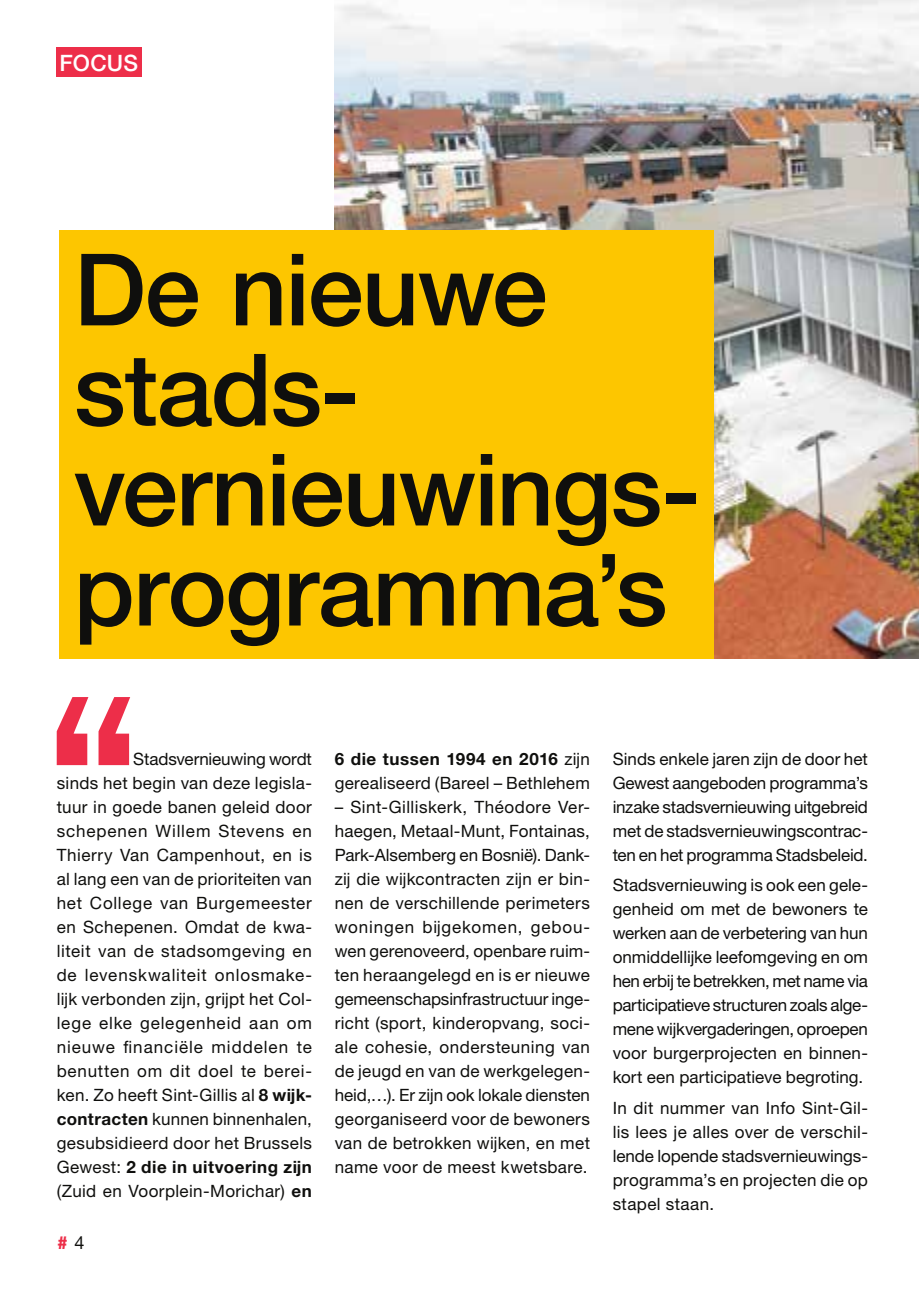
<style>
.page{position:relative;width:919px;height:1299px;background:#fff}
.page>*{position:absolute;margin:0;border:0;box-sizing:border-box;transform-origin:0 0}
.t1{font:500 100px/100px "Helvetica Neue LT Pro";letter-spacing:-.015em;color:#0f0f0d}
.t2{font:500 22.6px "Helvetica Neue LT Pro";letter-spacing:.01em;color:#fff}
.t3{font:800 18px "Helvetica Neue LT Pro";color:#ed2e49}
.t4{font:17px/24px "Helvetica Neue LT Pro";letter-spacing:.015em;color:#0f0f0d;text-align:justify}
.s1{font-weight:700}
.s2{font-weight:400;color:#0f0f0d}
</style>
<div class="page">
<img style="left:334px;top:0;width:584px;height:658px">
<div style="left:60px;top:230px;width:654px;height:428px;background:#fdc600"></div>
<svg style="left:57px;top:697px;width:73px;height:68px"></svg>
<div style="left:56px;top:48px;width:85px;height:29px;background:#ed2e49"></div>
<h2 class="t2" style="left:60px;top:50px;width:80px">FOCUS</h2>
<h1 class="t1" style="left:74px;top:239px;width:618px">De nieuwe stads-- vernieuwings&shy;programma’s</h1>
<p class="t4" style="left:57px;top:746px;width:257px;text-indent:77px">Stadsvernieuwing wordt sinds het begin van deze legisla&shy;tuur in goede banen geleid door schepenen Willem Stevens en Thierry Van Campenhout, en is al lang een van de prioriteiten van het College van Burgemeester en Schepenen. Omdat de kwa&shy;liteit van de stadsomgeving en de levenskwaliteit onlosmake&shy;lijk verbonden zijn, grijpt het Col&shy;lege elke gelegenheid aan om nieuwe financiële middelen te benutten om dit doel te berei&shy;ken. Zo heeft Sint-Gillis al <span class="s1">8 wijk&shy;contracten</span> kunnen binnenhalen, gesubsidieerd door het Brussels Gewest: <span class="s1">2 die in uitvoering zijn </span>(Zuid en Voorplein-Morichar) <span class="s1">en</span></p>
<p class="t4" style="left:334px;top:746px;width:257px"><span class="s1">6 die tussen 1994 en 2016</span> zijn gerealiseerd (Bareel – Bethlehem</p>
<p class="t4" style="left:334px;top:794px;width:257px">– Sint-Gilliskerk, Théodore Ver&shy;haegen, Metaal-Munt, Fontainas, Park-Alsemberg en Bosnië). Dank&shy;zij die wijkcontracten zijn er bin&shy;nen de verschillende perimeters woningen bijgekomen, gebou&shy;wen gerenoveerd, openbare ruim&shy;ten heraangelegd en is er nieuwe gemeenschapsinfrastructuur inge&shy;richt (sport, kinderopvang, soci&shy;ale cohesie, ondersteuning van de jeugd en van de werkgelegen&shy;heid,…). Er zijn ook lokale diensten georganiseerd voor de bewoners van de betrokken wijken, en met name voor de meest kwetsbare.</p>
<p class="t3" style="left:57px;top:1232px;width:29px"># <span class="s2">4</span></p>
<p class="t4" style="left:612px;top:747px;width:257px">Sinds enkele jaren zijn de door het Gewest aangeboden programma’s inzake stadsvernieuwing uitgebreid met de stadsvernieuwingscontrac&shy;ten en het programma Stadsbeleid.</p>
<p class="t4" style="left:612px;top:873px;width:257px">Stadsvernieuwing is ook een gele&shy;genheid om met de bewoners te werken aan de verbetering van hun onmiddellijke leefomgeving en om hen erbij te betrekken, met name via participatieve structuren zoals alge&shy;mene wijkvergaderingen, oproepen voor burgerprojecten en binnen&shy;kort een participatieve begroting.</p>
<p class="t4" style="left:612px;top:1095px;width:257px">In dit nummer van Info Sint-Gil&shy;lis lees je alles over de verschil&shy;lende lopende stadsvernieuwings&shy;programma’s en projecten die op stapel staan.</p>
</div>
